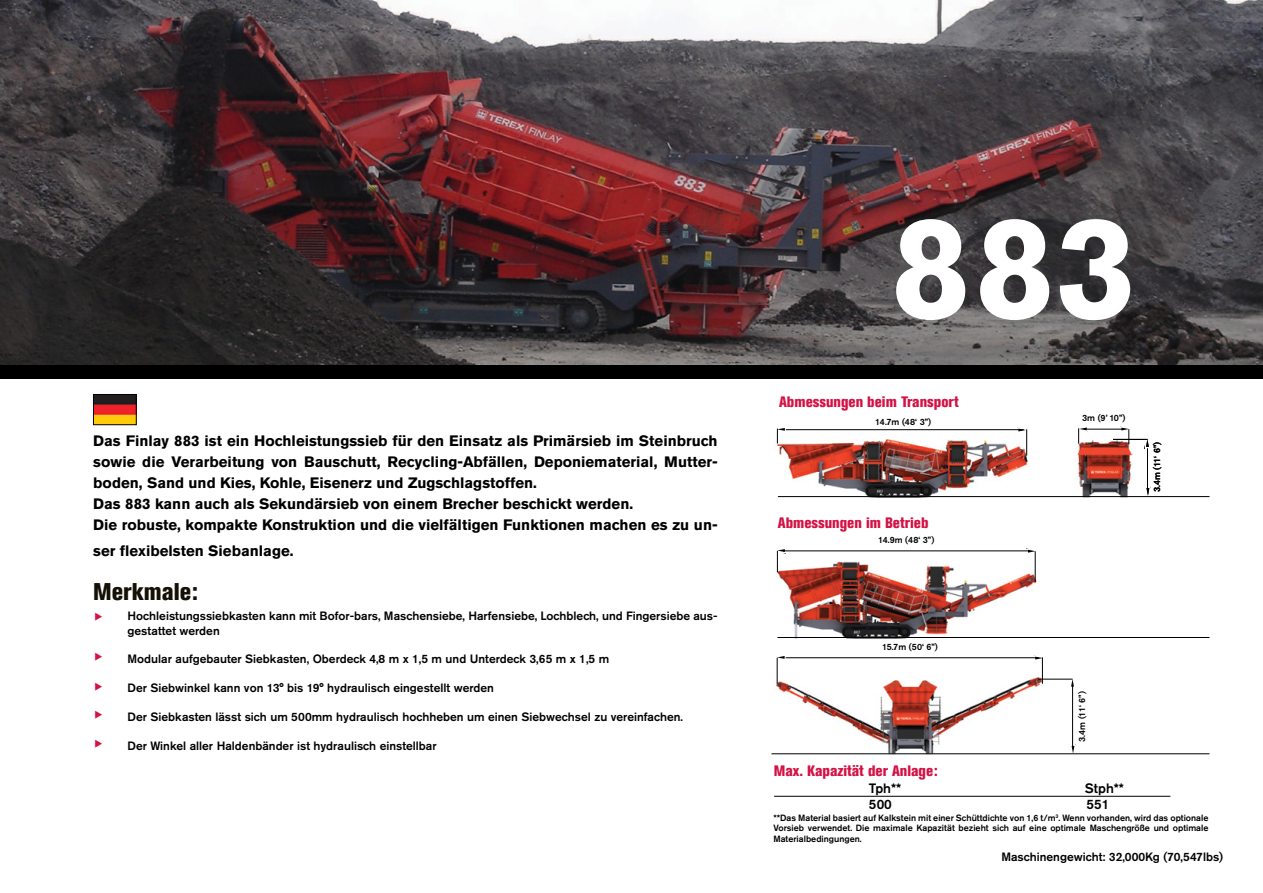
<style>
.page{position:relative;width:1263px;height:893px;background:#fff}
.page>*{position:absolute;margin:0;border:0;box-sizing:border-box;transform-origin:0 0}
.t1{font:700 144px "Akzidenz Grotesk Pro";color:#fff}
.t2{font:800 condensed 24px "Akzidenz Grotesk Pro";color:#141006}
.t3{font:700 15px/21px "Akzidenz Grotesk Pro";color:#000}
.t4{font:800 condensed 15px "Akzidenz Grotesk Pro";color:#d31245}
.t5{font:500 13.5px "Akzidenz Grotesk Pro";color:#000}
.t6{font:500 12px/14.4px "Akzidenz Grotesk Pro";color:#000}
.t7{font:500 9px/10.8px "Akzidenz Grotesk Pro";color:#000;text-align:justify}
</style>
<div class="page">
<img style="left:776px;top:434px;width:252px;height:63px">
<img style="left:1076px;top:436px;width:56px;height:62px">
<img style="left:777px;top:557px;width:259px;height:82px">
<img style="left:776px;top:675px;width:269px;height:78px">
<hr style="left:786px;top:657px;width:252px;height:1px;background:#000">
<svg style="left:777px;top:656px;width:8px;height:28px"></svg>
<svg style="left:1035px;top:657px;width:8px;height:27px"></svg>
<hr style="left:777px;top:637px;width:432px;height:1px;background:#000">
<hr style="left:786px;top:429px;width:238px;height:1px;background:#000">
<svg style="left:777px;top:428px;width:8px;height:15px"></svg>
<svg style="left:1018px;top:429px;width:9px;height:27px"></svg>
<svg style="left:1121px;top:428px;width:8px;height:16px"></svg>
<svg style="left:1078px;top:427px;width:9px;height:17px"></svg>
<hr style="left:1086px;top:429px;width:38px;height:1px;background:#000">
<hr style="left:783px;top:551px;width:247px;height:1px;background:#000">
<svg style="left:1028px;top:550px;width:7px;height:3px"></svg>
<svg style="left:777px;top:549px;width:8px;height:23px"></svg>
<hr style="left:1035px;top:551px;width:1px;height:31px;background:#000">
<svg style="left:1146px;top:439px;width:3px;height:8px"></svg>
<svg style="left:1146px;top:488px;width:3px;height:8px"></svg>
<hr style="left:1147px;top:448px;width:1px;height:44px;background:#000">
<hr style="left:1113px;top:439px;width:34px;height:1px;background:#000">
<svg style="left:1071px;top:679px;width:3px;height:8px"></svg>
<svg style="left:1071px;top:746px;width:3px;height:7px"></svg>
<hr style="left:1072px;top:685px;width:1px;height:62px;background:#000">
<hr style="left:1038px;top:679px;width:34px;height:1px;background:#000">
<img style="left:0;top:0;width:1263px;height:365px">
<hr style="left:771px;top:753px;width:438px;height:1px;background:#000">
<hr style="left:778px;top:496px;width:431px;height:1px;background:#000">
<div style="left:0;top:365px;width:1263px;height:14px;background:#000"></div>
<img style="left:95px;top:396px;width:39px;height:27px">
<div style="left:93px;top:394px;width:43px;height:31px;border:1px solid #000"></div>
<hr style="left:774px;top:796px;width:396px;height:1px;background:#000">
<p class="t3" style="left:93px;top:430px;width:626px">Das Finlay 883 ist ein Hochleistungssieb für den Einsatz als Primärsieb im Steinbruch sowie die Verarbeitung von Bauschutt, Recycling-Abfällen, Deponiematerial, Mutter&shy;boden, Sand und Kies, Kohle, Eisenerz und Zugschlagstoffen.<br>Das 883 kann auch als Sekundärsieb von einem Brecher beschickt werden.<br>Die robuste, kompakte Konstruktion und die vielfältigen Funktionen machen es zu un-</p>
<p class="t3" style="left:93px;top:540px;width:202px">ser flexibelsten Siebanlage.</p>
<h2 class="t2" style="left:93px;top:576px;width:107px">Merkmale:</h2>
<p class="t6" style="left:128px;top:609px;width:592px">Hochleistungssiebkasten kann mit Bofor-bars, Maschensiebe, Harfensiebe, Lochblech, und Fingersiebe aus&shy;gestattet werden</p>
<p class="t6" style="left:128px;top:652px;width:483px">Modular aufgebauter Siebkasten, Oberdeck 4,8 m x 1,5 m und Unterdeck 3,65 m x 1,5 m</p>
<p class="t6" style="left:128px;top:681px;width:368px">Der Siebwinkel kann von 13° bis 19° hydraulisch eingestellt werden</p>
<p class="t6" style="left:128px;top:709px;width:557px">Der Siebkasten lässt sich um 500mm hydraulisch hochheben um einen Siebwechsel zu vereinfachen.</p>
<p class="t6" style="left:128px;top:738px;width:311px">Der Winkel aller Haldenbänder ist hydraulisch einstellbar</p>
<h1 class="t1" style="left:890px;top:175px;width:247px">883</h1>
<p class="t4" style="left:779px;top:392px;width:181px">Abmessungen beim Transport</p>
<p class="t7" style="left:875px;top:417px;width:57px">14.7m (48‘ 3”)</p>
<p class="t4" style="left:778px;top:513px;width:152px">Abmessungen im Betrieb</p>
<p class="t7" style="left:878px;top:534px;width:58px">14.9m (48‘ 3”)</p>
<p class="t7" style="left:882px;top:641px;width:57px">15.7m (50‘ 6”)</p>
<p class="t7" style="left:1082px;top:412px;width:45px">3m (9’ 10”)</p>
<p class="t7" style="left:1151px;top:492px;width:52px;rotate:-90deg">3.4m (11‘ 6”)</p>
<p class="t7" style="left:1076px;top:742px;width:52px;rotate:-90deg">3.4m (11‘ 6”)</p>
<p class="t4" style="left:774px;top:761px;width:165px">Max. Kapazität der Anlage:</p>
<p class="t5" style="left:869px;top:779px;width:34px">Tph**</p>
<p class="t5" style="left:1085px;top:779px;width:41px">Stph**</p>
<p class="t5" style="left:869px;top:795px;width:25px">500</p>
<p class="t5" style="left:1086px;top:795px;width:25px">551</p>
<p class="t7" style="left:773px;top:812px;width:437px">**Das Material basiert auf Kalkstein mit einer Schüttdichte von 1,6 t/m<sup>3</sup>. Wenn vorhanden, wird das optionale Vorsieb verwendet. Die maximale Kapazität bezieht sich auf eine optimale Maschengröße und optimale Materialbedingungen.</p>
<p class="t6" style="left:1001px;top:850px;width:223px">Maschinengewicht: 32,000Kg (70,547lbs)</p>
</div>
